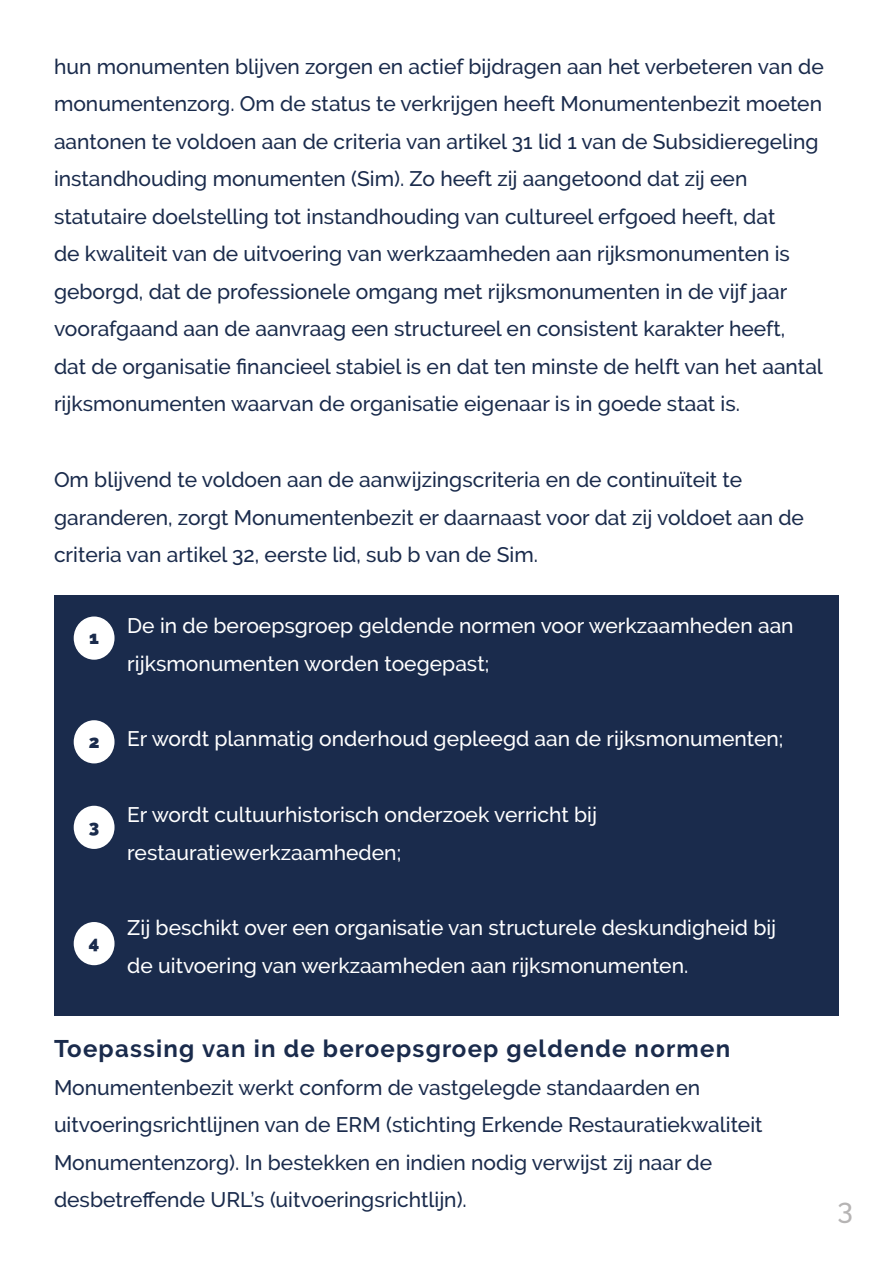
<style>
.page{position:relative;width:893px;height:1263px;background:#fff}
.page>*{position:absolute;margin:0;border:0;box-sizing:border-box;transform-origin:0 0}
.t1{font:500 28.5px "Raleway";color:#b6b4b4}
.t2{font:700 24px "Raleway";letter-spacing:.05em;color:#1a2b4c}
.t3{font:500 21px/37.5px "Raleway";color:#1a2b4c}
.t4{font:500 21px/37.5px "Raleway";color:#fff}
.t5{font:900 18px "Raleway";color:#1a2b4c}
</style>
<div class="page">
<div style="left:54px;top:595px;width:785px;height:421px;background:#1a2b4c"></div>
<div style="left:74px;top:616px;width:41px;height:44px;background:#fff;border-radius:50%"></div>
<div style="left:74px;top:720px;width:41px;height:43px;background:#fff;border-radius:50%"></div>
<div style="left:74px;top:806px;width:41px;height:43px;background:#fff;border-radius:50%"></div>
<div style="left:74px;top:922px;width:41px;height:43px;background:#fff;border-radius:50%"></div>
<p class="t3" style="left:54px;top:48px;width:771px">hun monumenten blijven zorgen en actief bijdragen aan het verbeteren van de monumentenzorg. Om de status te verkrijgen heeft Monumentenbezit moeten aantonen te voldoen aan de criteria van artikel 31 lid 1 van de Subsidieregeling instandhouding monumenten (Sim). Zo heeft zij aangetoond dat zij een statutaire doelstelling tot instandhouding van cultureel erfgoed heeft, dat<br>de kwaliteit van de uitvoering van werkzaamheden aan rijksmonumenten is geborgd, dat de professionele omgang met rijksmonumenten in de vijf jaar voorafgaand aan de aanvraag een structureel en consistent karakter heeft,<br>dat de organisatie financieel stabiel is en dat ten minste de helft van het aantal rijksmonumenten waarvan de organisatie eigenaar is in goede staat is.</p>
<p class="t3" style="left:54px;top:461px;width:751px">Om blijvend te voldoen aan de aanwijzingscriteria en de continuïteit te garanderen, zorgt Monumentenbezit er daarnaast voor dat zij voldoet aan de criteria van artikel 32, eerste lid, sub b van de Sim.</p>
<p class="t5" style="left:89px;top:627px;width:11px">1</p>
<p class="t5" style="left:89px;top:731px;width:12px">2</p>
<p class="t5" style="left:89px;top:816px;width:12px">3</p>
<p class="t5" style="left:89px;top:932px;width:12px">4</p>
<p class="t4" style="left:127px;top:607px;width:668px">De in de beroepsgroep geldende normen voor werkzaamheden aan rijksmonumenten worden toegepast;</p>
<p class="t4" style="left:127px;top:720px;width:658px">Er wordt planmatig onderhoud gepleegd aan de rijksmonumenten;</p>
<p class="t4" style="left:127px;top:796px;width:471px">Er wordt cultuurhistorisch onderzoek verricht bij restauratiewerkzaamheden;</p>
<p class="t4" style="left:127px;top:909px;width:650px">Zij beschikt over een organisatie van structurele deskundigheid bij de uitvoering van werkzaamheden aan rijksmonumenten.</p>
<p class="t2" style="left:54px;top:1035px;width:678px">Toepassing van in de beroepsgroep geldende normen</p>
<p class="t3" style="left:54px;top:1068px;width:710px">Monumentenbezit werkt conform de vastgelegde standaarden en uitvoeringsrichtlijnen van de ERM (stichting Erkende Restauratiekwaliteit Monumentenzorg). In bestekken en indien nodig verwijst zij naar de desbetreffende URL’s (uitvoeringsrichtlijn).</p>
<h1 class="t1" style="left:838px;top:1192px;width:17px">3</h1>
</div>
